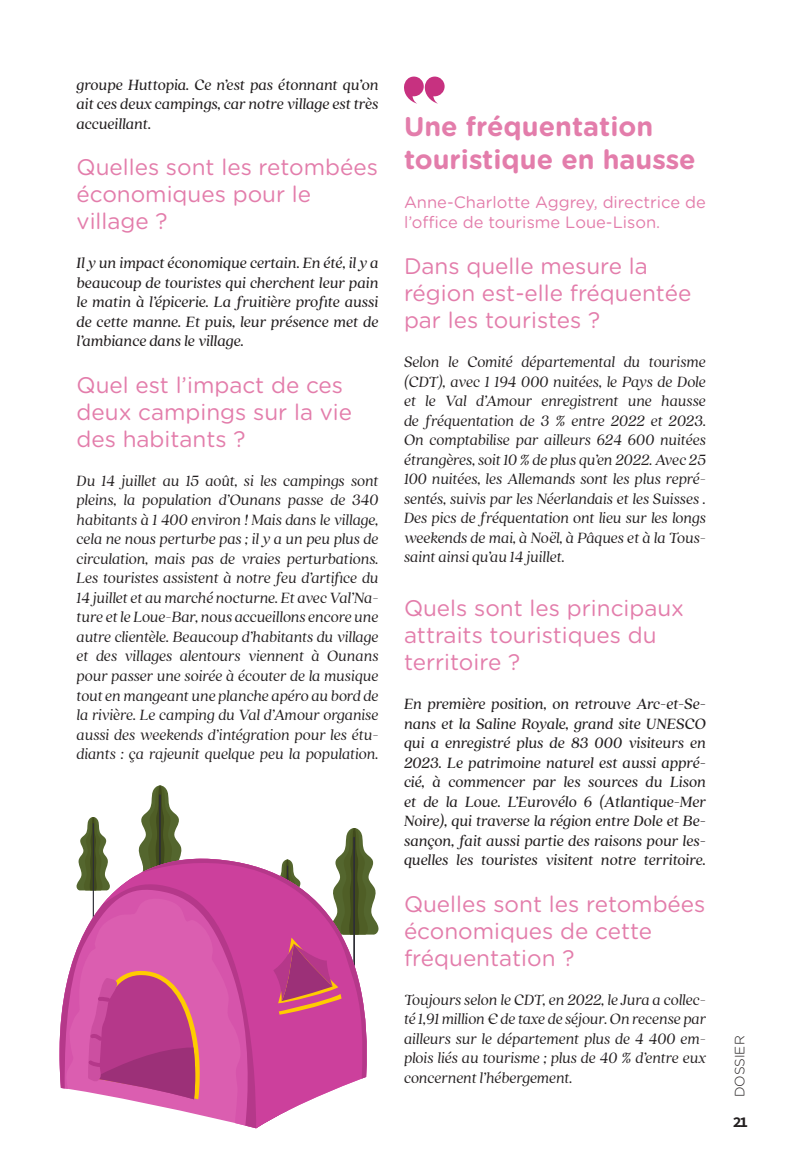
<style>
.page{position:relative;width:791px;height:1174px;background:#fff}
.page>*{position:absolute;margin:0;border:0;box-sizing:border-box;transform-origin:0 0}
.Title_H2{font:700 27px/32.4px "Gotham Rounded";color:#e37dab}
.Title_H3{font:22.5px/27px "Gotham Rounded";color:#e37dab}
.paragraphe_serif{font:italic 16.5px/19.5px "Quincy CF";color:#231f20;text-align:justify}
.paragraphe_serif-2{font:italic 16.5px/19.5px "Quincy CF Text";color:#231f20;text-align:justify}
.paragraphe-sansserif{font:16.5px/19.8px "Gotham Rounded";color:#e37dab}
.t1{font:700 15px "Source Code Pro";color:#231f20}
.t2{font:300 13.5px "Gotham Rounded";color:#231f20}
</style>
<div class="page">
<svg style="left:404px;top:77px;width:41px;height:27px"></svg>
<svg style="left:138px;top:785px;width:44px;height:65px"></svg>
<hr style="left:159px;top:795px;width:2px;height:186px;background:#2e2e36">
<svg style="left:80px;top:817px;width:27px;height:33px"></svg>
<hr style="left:93px;top:823px;width:1px;height:129px;background:#2e2e36">
<svg style="left:78px;top:850px;width:104px;height:25px"></svg>
<svg style="left:59px;top:875px;width:44px;height:217px"></svg>
<svg style="left:103px;top:858px;width:261px;height:270px"></svg>
<svg style="left:337px;top:828px;width:42px;height:107px"></svg>
<svg style="left:85px;top:968px;width:120px;height:131px;background:#c14b93"></svg>
<svg style="left:140px;top:858px;width:233px;height:220px;background:#c65899"></svg>
<p class="paragraphe_serif-2" style="left:77px;top:74px;width:303px">groupe Huttopia. Ce n’est pas étonnant qu’on ait ces deux campings, car notre village est très accueillant.</p>
<p class="Title_H3" style="left:77px;top:153px;width:303px">Quelles sont les retombées économiques pour le</p>
<p class="Title_H3" style="left:77px;top:207px;width:93px">village ?</p>
<p class="paragraphe_serif-2" style="left:77px;top:253px;width:303px">Il y un impact économique certain. En été, il y a beaucoup de touristes qui cherchent leur pain le matin à l’épicerie. La fruitière profite aussi de cette manne. Et puis, leur présence met de l’ambiance dans le village.</p>
<p class="Title_H3" style="left:77px;top:370px;width:277px">Quel est l’impact de ces deux campings sur la vie des habitants ?</p>
<p class="paragraphe_serif" style="left:77px;top:470px;width:303px">Du 14 juillet au 15 août, si les campings sont pleins, la population d’Ounans passe de 340 habitants à 1 400 environ ! Mais dans le village, cela ne nous perturbe pas ; il y a un peu plus de circulation, mais pas de vraies perturbations.<br>Les touristes assistent à notre feu d’artifice du 14 juillet et au marché nocturne. Et avec Val’Na&shy;ture et le Loue-Bar, nous accueillons encore une autre clientèle. Beaucoup d’habitants du village et des villages alentours viennent à Ounans pour passer une soirée à écouter de la musique tout en mangeant une planche apéro au bord de la rivière. Le camping du Val d’Amour organise aussi des weekends d’intégration pour les étu&shy;diants : ça rajeunit quelque peu la population.</p>
<p class="Title_H2" style="left:404px;top:109px;width:293px">Une fréquentation touristique en hausse</p>
<p class="paragraphe-sansserif" style="left:404px;top:191px;width:303px">Anne-Charlotte Aggrey, directrice de l’office de tourisme Loue-Lison.</p>
<p class="Title_H3" style="left:404px;top:252px;width:245px">Dans quelle mesure la</p>
<p class="Title_H3" style="left:404px;top:279px;width:289px">région est-elle fréquentée par les touristes ?</p>
<p class="paragraphe_serif" style="left:404px;top:351px;width:303px">Selon le Comité départemental du tourisme (CDT), avec 1 194 000 nuitées, le Pays de Dole et le Val d’Amour enregistrent une hausse de fréquentation de 3 % entre 2022 et 2023.<br>On comptabilise par ailleurs 624 600 nuitées étrangères, soit 10 % de plus qu’en 2022. Avec 25<br>100 nuitées, les Allemands sont les plus repré&shy;sentés, suivis par les Néerlandais et les Suisses .</p>
<p class="paragraphe_serif" style="left:404px;top:507px;width:303px">Des pics de fréquentation ont lieu sur les longs weekends de mai, à Noël, à Pâques et à la Tous&shy;saint ainsi qu’au 14 juillet.</p>
<p class="Title_H3" style="left:404px;top:594px;width:282px">Quels sont les principaux attraits touristiques du</p>
<p class="Title_H3" style="left:404px;top:648px;width:118px">territoire ?</p>
<p class="paragraphe_serif-2" style="left:404px;top:693px;width:303px">En première position, on retrouve Arc-et-Se&shy;nans et la Saline Royale, grand site UNESCO qui a enregistré plus de 83 000 visiteurs en 2023. Le patrimoine naturel est aussi appré&shy;cié, à commencer par les sources du Lison et de la Loue. L’Eurovélo 6 (Atlantique-Mer Noire), qui traverse la région entre Dole et Be&shy;sançon, fait aussi partie des raisons pour les&shy;quelles les touristes visitent notre territoire.</p>
<p class="Title_H3" style="left:404px;top:889px;width:303px">Quelles sont les retombées économiques de cette</p>
<p class="Title_H3" style="left:404px;top:943px;width:172px">fréquentation ?</p>
<p class="paragraphe_serif" style="left:404px;top:989px;width:303px">Toujours selon le CDT, en 2022, le Jura a collec&shy;té 1,91 million € de taxe de séjour. On recense par ailleurs sur le département plus de 4 400 em&shy;plois liés au tourisme ; plus de 40 % d’entre eux concernent l’hébergement.</p>
<p class="t2" style="left:730px;top:1097px;width:63px;rotate:-90deg">DOSSIER</p>
<p class="t1" style="left:733px;top:1111px;width:17px">21</p>
</div>
